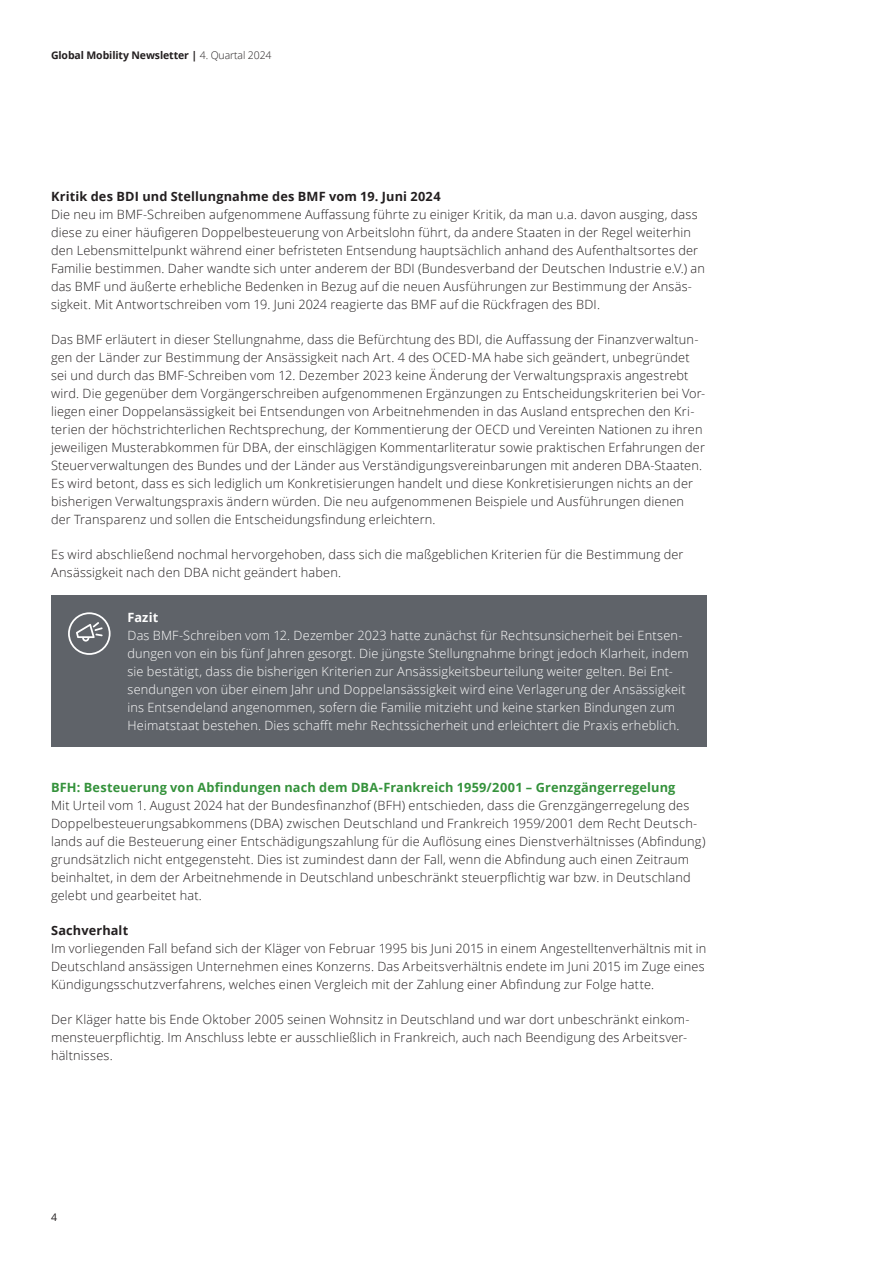
<style>
.page{position:relative;width:893px;height:1263px;background:#fff}
.page>*{position:absolute;margin:0;border:0;box-sizing:border-box;transform-origin:0 0}
.t1{font:300 12.75px/18px "Open Sans";letter-spacing:.01em;color:#231f20}
.t2{font:300 12.75px/18px "Open Sans";letter-spacing:.01em;color:#fff}
.t3{font:700 12.75px "Open Sans";letter-spacing:.015em;color:#34923b}
.t4{font:700 12.75px "Open Sans";letter-spacing:.01em;color:#231f20}
.t5{font:700 12.75px "Open Sans";letter-spacing:.01em;color:#fff}
.t6{font:700 10.5px "Open Sans";letter-spacing:-.01em;color:#231f20}
.t7{font:10.5px "Open Sans";color:#231f20}
.s1{font-weight:300}
</style>
<div class="page">
<div style="left:51px;top:595px;width:656px;height:152px;background:#5f6369"></div>
<svg style="left:68px;top:612px;width:43px;height:43px"></svg>
<p class="t6" style="left:51px;top:48px;width:222px">Global Mobility Newsletter | <span class="s1">4. Quartal 2024</span></p>
<p class="t4" style="left:51px;top:187px;width:391px">Kritik des BDI und Stellungnahme des BMF vom 19. Juni 2024</p>
<p class="t1" style="left:51px;top:205px;width:655px">Die neu im BMF-Schreiben aufgenommene Auffassung führte zu einiger Kritik, da man u.a. davon ausging, dass diese zu einer häufigeren Doppelbesteuerung von Arbeitslohn führt, da andere Staaten in der Regel weiterhin den Lebensmittelpunkt während einer befristeten Entsendung hauptsächlich anhand des Aufenthaltsortes der Familie bestimmen. Daher wandte sich unter anderem der BDI (Bundesverband der Deutschen Industrie e.V.) an das BMF und äußerte erhebliche Bedenken in Bezug auf die neuen Ausführungen zur Bestimmung der Ansäs&shy;sigkeit. Mit Antwortschreiben vom 19. Juni 2024 reagierte das BMF auf die Rückfragen des BDI.</p>
<p class="t1" style="left:51px;top:330px;width:656px">Das BMF erläutert in dieser Stellungnahme, dass die Befürchtung des BDI, die Auffassung der Finanzverwaltun&shy;gen der Länder zur Bestimmung der Ansässigkeit nach Art. 4 des OCED-MA habe sich geändert, unbegründet sei und durch das BMF-Schreiben vom 12. Dezember 2023 keine Änderung der Verwaltungspraxis angestrebt wird. Die gegenüber dem Vorgängerschreiben aufgenommenen Ergänzungen zu Entscheidungskriterien bei Vor&shy;liegen einer Doppelansässigkeit bei Entsendungen von Arbeitnehmenden in das Ausland entsprechen den Kri&shy;terien der höchstrichterlichen Rechtsprechung, der Kommentierung der OECD und Vereinten Nationen zu ihren jeweiligen Musterabkommen für DBA, der einschlägigen Kommentarliteratur sowie praktischen Erfahrungen der Steuerverwaltungen des Bundes und der Länder aus Verständigungsvereinbarungen mit anderen DBA-Staaten.<br>Es wird betont, dass es sich lediglich um Konkretisierungen handelt und diese Konkretisierungen nichts an der bisherigen Verwaltungspraxis ändern würden. Die neu aufgenommenen Beispiele und Ausführungen dienen der Transparenz und sollen die Entscheidungsfindung erleichtern.</p>
<p class="t1" style="left:51px;top:545px;width:634px">Es wird abschließend nochmal hervorgehoben, dass sich die maßgeblichen Kriterien für die Bestimmung der<br>Ansässigkeit nach den DBA nicht geändert haben.</p>
<p class="t5" style="left:128px;top:608px;width:32px">Fazit</p>
<p class="t2" style="left:128px;top:626px;width:563px">Das BMF-Schreiben vom 12. Dezember 2023 hatte zunächst für Rechtsunsicherheit bei Entsen&shy;dungen von ein bis fünf Jahren gesorgt. Die jüngste Stellungnahme bringt jedoch Klarheit, indem sie bestätigt, dass die bisherigen Kriterien zur Ansässigkeitsbeurteilung weiter gelten. Bei Ent&shy;sendungen von über einem Jahr und Doppelansässigkeit wird eine Verlagerung der Ansässigkeit ins Entsendeland angenommen, sofern die Familie mitzieht und keine starken Bindungen zum Heimatstaat bestehen. Dies schafft mehr Rechtssicherheit und erleichtert die Praxis erheblich.</p>
<p class="t3" style="left:51px;top:779px;width:626px">BFH: Besteuerung von Abfindungen nach dem DBA-Frankreich 1959/2001 – Grenzgängerregelung</p>
<p class="t1" style="left:51px;top:796px;width:656px">Mit Urteil vom 1. August 2024 hat der Bundesfinanzhof (BFH) entschieden, dass die Grenzgängerregelung des Doppelbesteuerungsabkommens (DBA) zwischen Deutschland und Frankreich 1959/2001 dem Recht Deutsch&shy;lands auf die Besteuerung einer Entschädigungszahlung für die Auflösung eines Dienstverhältnisses (Abfindung) grundsätzlich nicht entgegensteht. Dies ist zumindest dann der Fall, wenn die Abfindung auch einen Zeitraum beinhaltet, in dem der Arbeitnehmende in Deutschland unbeschränkt steuerpflichtig war bzw. in Deutschland gelebt und gearbeitet hat.</p>
<p class="t4" style="left:51px;top:922px;width:79px">Sachverhalt</p>
<p class="t1" style="left:51px;top:939px;width:657px">Im vorliegenden Fall befand sich der Kläger von Februar 1995 bis Juni 2015 in einem Angestelltenverhältnis mit in<br>Deutschland ansässigen Unternehmen eines Konzerns. Das Arbeitsverhältnis endete im Juni 2015 im Zuge eines<br>Kündigungsschutzverfahrens, welches einen Vergleich mit der Zahlung einer Abfindung zur Folge hatte.</p>
<p class="t1" style="left:51px;top:1010px;width:640px">Der Kläger hatte bis Ende Oktober 2005 seinen Wohnsitz in Deutschland und war dort unbeschränkt einkom&shy;mensteuerpflichtig. Im Anschluss lebte er ausschließlich in Frankreich, auch nach Beendigung des Arbeitsver&shy;hältnisses.</p>
<p class="t7" style="left:51px;top:1210px;width:8px">4</p>
</div>
